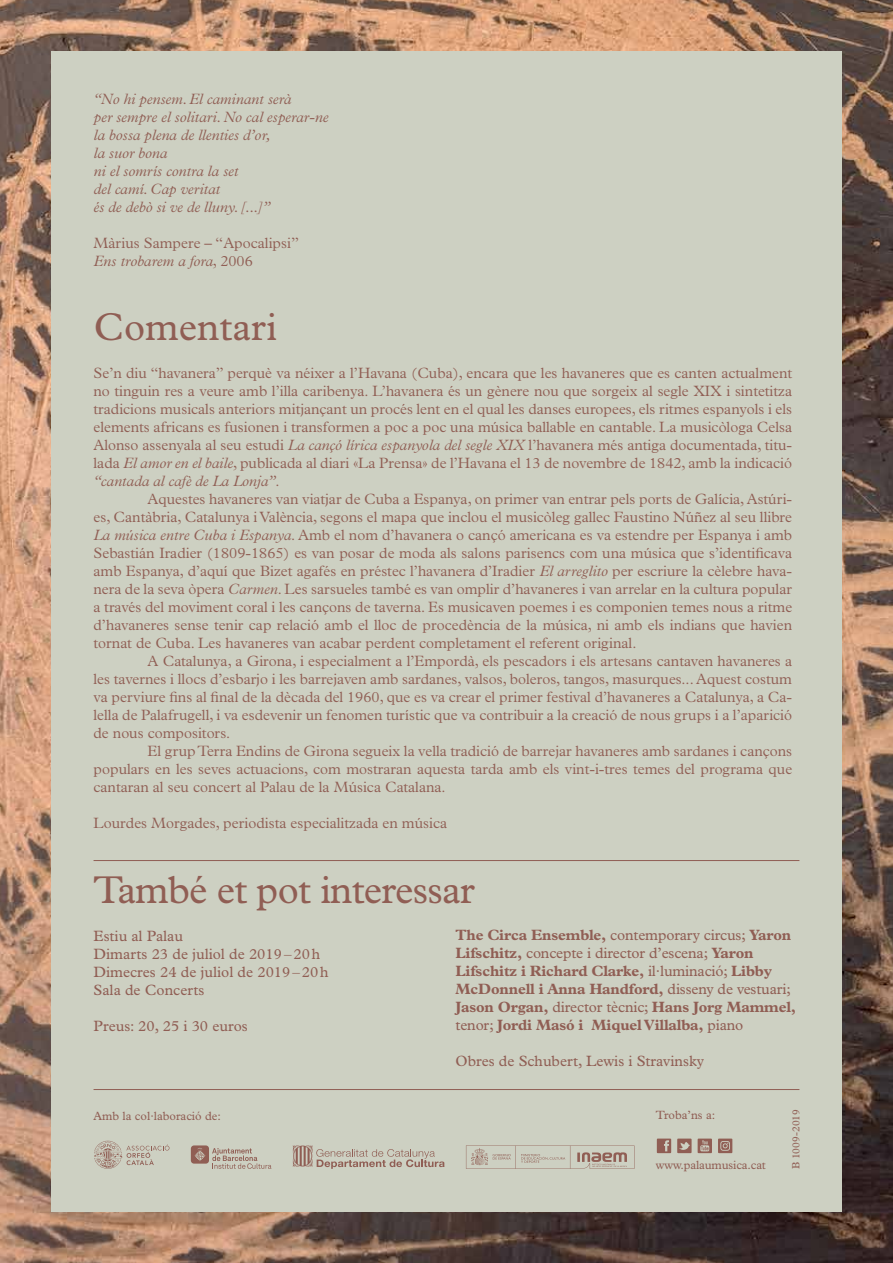
<style>
.page{position:relative;width:893px;height:1263px;background:#fff}
.page>*{position:absolute;margin:0;border:0;box-sizing:border-box;transform-origin:0 0}
.t1{font:39px "Plantin Std";letter-spacing:-.02em;color:#905e54}
.t2{font:39px "Plantin Std";color:#905e54}
.t3{font:300 15px/18px "Plantin Std";color:#905e54;text-align:justify}
.t4{font:700 15px/18px "Plantin Std";letter-spacing:-.01em;color:#905e54}
.t5{font:italic 300 15px/18px "Plantin Std";color:#905e54}
.t6{font:15px/18px "Plantin Std";color:#905e54}
.t7{font:12px "Plantin Std";color:#905e54}
.t8{font:10.5px "Plantin Std";color:#905e54}
.s1{font-style:italic}
.s2{font-weight:400}
</style>
<div class="page">
<img style="left:0;top:0;width:893px;height:1263px">
<div style="left:51px;top:51px;width:791px;height:1161px;background:#cdd0c2"></div>
<div style="left:191px;top:1145px;width:18px;height:18px;background:#905e54;border-radius:3px"></div>
<svg style="left:194px;top:1148px;width:11px;height:13px"></svg>
<svg style="left:293px;top:1145px;width:152px;height:24px"></svg>
<svg style="left:94px;top:1141px;width:75px;height:28px"></svg>
<svg style="left:466px;top:1145px;width:168px;height:24px"></svg>
<svg style="left:657px;top:1138px;width:14px;height:15px"></svg>
<svg style="left:718px;top:1138px;width:14px;height:15px"></svg>
<svg style="left:677px;top:1138px;width:15px;height:15px"></svg>
<svg style="left:698px;top:1138px;width:14px;height:15px"></svg>
<hr style="left:94px;top:1089px;width:705px;height:1px;background:#905e54">
<hr style="left:94px;top:860px;width:705px;height:1px;background:#905e54">
<svg style="left:212px;top:1148px;width:59px;height:21px"></svg>
<p class="t5" style="left:94px;top:90px;width:236px">“No hi pensem. El caminant serà<br>per sempre el solitari. No cal esperar-ne la bossa plena de llenties d’or,<br>la suor bona<br>ni el somrís contra la set<br>del camí. Cap veritat<br>és de debò si ve de lluny. [...]”</p>
<p class="t3" style="left:94px;top:234px;width:207px">Màrius Sampere – “Apocalipsi”<br><span class="s1">Ens trobarem a fora</span>, 2006</p>
<h1 class="t2" style="left:94px;top:305px;width:185px">Comentari</h1>
<p class="t3" style="left:94px;top:364px;width:700px">Se’n diu “havanera” perquè va néixer a l’Havana (Cuba), encara que les havaneres que es canten actualment no tinguin res a veure amb l’illa caribenya. L’havanera és un gènere nou que sorgeix al segle XIX i sintetitza tradicions musicals anteriors mitjançant un procés lent en el qual les danses europees, els ritmes espanyols i els elements africans es fusionen i transformen a poc a poc una música ballable en cantable. La musicòloga Celsa Alonso assenyala al seu estudi <span class="s1">La cançó lírica espanyola del segle XIX</span> l’havanera més antiga documentada, titu&shy;lada <span class="s1">El amor en el baile</span>, publicada al diari «La Prensa» de l’Havana el 13 de novembre de 1842, amb la indicació <span class="s1">“cantada al cafè de La Lonja”</span>.</p>
<p class="t3" style="left:94px;top:490px;width:700px;text-indent:54px">Aquestes havaneres van viatjar de Cuba a Espanya, on primer van entrar pels ports de Galícia, Astúri&shy;es, Cantàbria, Catalunya i València, segons el mapa que inclou el musicòleg gallec Faustino Núñez al seu llibre <span class="s1">La música entre Cuba i Espanya</span>. Amb el nom d’havanera o cançó americana es va estendre per Espanya i amb Sebastián Iradier (1809-1865) es van posar de moda als salons parisencs com una música que s’identificava amb Espanya, d’aquí que Bizet agafés en préstec l’havanera d’Iradier <span class="s1">El arreglito</span> per escriure la cèlebre hava&shy;nera de la seva òpera <span class="s1">Carmen</span>. Les sarsueles també es van omplir d’havaneres i van arrelar en la cultura popular a través del moviment coral i les cançons de taverna. Es musicaven poemes i es componien temes nous a ritme d’havaneres sense tenir cap relació amb el lloc de procedència de la música, ni amb els indians que havien tornat de Cuba. Les havaneres van acabar perdent completament el referent original.</p>
<p class="t3" style="left:94px;top:652px;width:700px;text-indent:54px">A Catalunya, a Girona, i especialment a l’Empordà, els pescadors i els artesans cantaven havaneres a les tavernes i llocs d’esbarjo i les barrejaven amb sardanes, valsos, boleros, tangos, masurques... Aquest costum va perviure fins al final de la dècada del 1960, que es va crear el primer festival d’havaneres a Catalunya, a Ca&shy;lella de Palafrugell, i va esdevenir un fenomen turístic que va contribuir a la creació de nous grups i a l’aparició de nous compositors.</p>
<p class="t3" style="left:94px;top:742px;width:700px;text-indent:54px">El grup Terra Endins de Girona segueix la vella tradició de barrejar havaneres amb sardanes i cançons populars en les seves actuacions, com mostraran aquesta tarda amb els vint-i-tres temes del programa que cantaran al seu concert al Palau de la Música Catalana.</p>
<p class="t3" style="left:94px;top:814px;width:355px">Lourdes Morgades, periodista especialitzada en música</p>
<h1 class="t1" style="left:94px;top:868px;width:383px">També et pot interessar</h1>
<p class="t6" style="left:94px;top:927px;width:237px">Estiu al Palau<br>Dimarts 23 de juliol de 2019–20h<br>Dimecres 24 de juliol de 2019–20h<br>Sala de Concerts</p>
<p class="t6" style="left:94px;top:1017px;width:156px">Preus: 20, 25 i 30 euros</p>
<p class="t4" style="left:455px;top:926px;width:342px">The Circa Ensemble, <span class="s2">contemporary circus;</span> Yaron Lifschitz, <span class="s2">concepte i director d’escena;</span> Yaron Lifschitz i Richard Clarke, <span class="s2">il·luminació;</span> Libby McDonnell i Anna Handford, <span class="s2">disseny de vestuari; </span>Jason Organ, <span class="s2">director tècnic;</span> Hans Jorg Mammel, <span class="s2">tenor;</span> Jordi Masó i Miquel Villalba, <span class="s2">piano</span></p>
<p class="t6" style="left:455px;top:1052px;width:250px">Obres de Schubert, Lewis i Stravinsky</p>
<p class="t7" style="left:94px;top:1108px;width:129px">Amb la col·laboració de:</p>
<p class="t7" style="left:656px;top:1108px;width:61px">Troba’ns a:</p>
<p class="t7" style="left:656px;top:1158px;width:112px">www.palaumusica.cat</p>
<p class="t8" style="left:790px;top:1169px;width:62px;rotate:-90deg">B 1009-2019</p>
</div>
